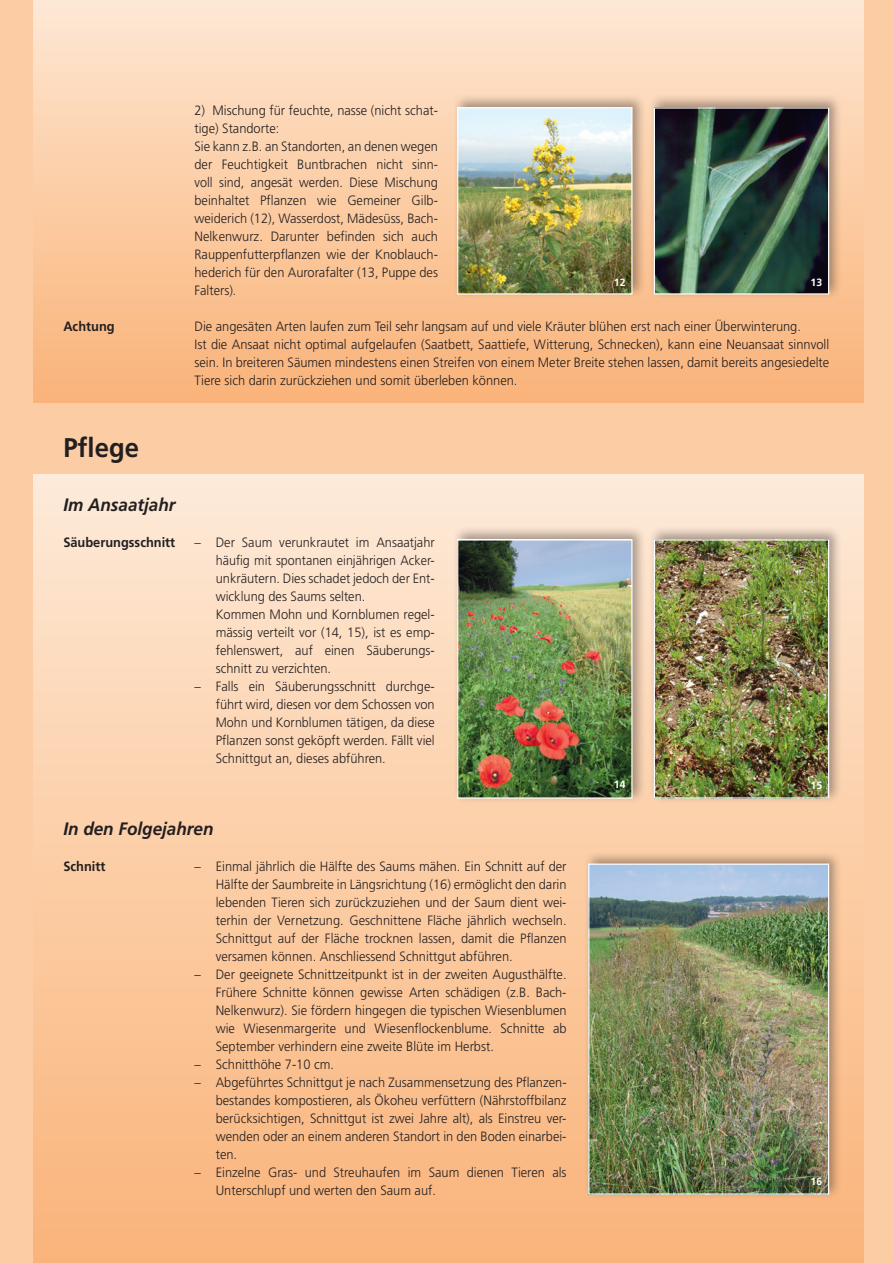
<style>
.page{position:relative;width:893px;height:1263px;background:#fccda5}
.page>*{position:absolute;margin:0;border:0;box-sizing:border-box;transform-origin:0 0}
.Untertitel_1{font:700 27px "Frutiger";color:#231f20;scale:.95 1}
.Grundschrift{font:italic 700 18px "Frutiger";color:#231f20;scale:.95 1}
.t1{font:300 13.5px/18px "Frutiger";color:#231f20;text-align:justify;scale:.95 1}
.Grundschrift-2{font:700 13.5px "Frutiger";color:#231f20;scale:.95 1}
.t2{font:700 10.5px "Frutiger";color:#fff}
</style>
<div class="page">
<div style="left:34px;top:0;width:829px;height:403px;background:linear-gradient(to bottom,#fee7d3,#fab277)"></div>
<div style="left:34px;top:475px;width:829px;height:788px;background:linear-gradient(to bottom,#fee9d6,#fab378)"></div>
<div style="left:452px;top:94px;width:194px;height:205px;background:#231f20;opacity:.4"></div>
<img style="left:459px;top:109px;width:171px;height:184px">
<div style="left:457px;top:107px;width:175px;height:188px;border:1px solid #fff"></div>
<div style="left:649px;top:94px;width:193px;height:205px;background:#231f20;opacity:.4"></div>
<img style="left:656px;top:109px;width:171px;height:184px">
<div style="left:654px;top:107px;width:175px;height:188px;border:1px solid #fff"></div>
<div style="left:452px;top:526px;width:194px;height:278px;background:#231f20;opacity:.4"></div>
<img style="left:459px;top:541px;width:171px;height:256px">
<div style="left:457px;top:539px;width:175px;height:260px;border:1px solid #fff"></div>
<div style="left:649px;top:526px;width:193px;height:278px;background:#231f20;opacity:.4"></div>
<img style="left:656px;top:541px;width:171px;height:256px">
<div style="left:654px;top:539px;width:175px;height:260px;border:1px solid #fff"></div>
<div style="left:583px;top:850px;width:260px;height:350px;background:#231f20;opacity:.4"></div>
<img style="left:590px;top:865px;width:237px;height:328px">
<div style="left:588px;top:863px;width:241px;height:332px;border:1px solid #fff"></div>
<p class="Grundschrift-2" style="left:63px;top:318px;width:55px">Achtung</p>
<p class="t1" style="left:194px;top:101px;width:258px">2) Mischung für feuchte, nasse (nicht schat&shy;tige) Standorte:</p>
<p class="t1" style="left:194px;top:137px;width:258px">Sie kann z.B. an Standorten, an denen wegen der Feuchtigkeit Buntbrachen nicht sinn&shy;voll sind, angesät werden. Diese Mischung beinhaltet Pflanzen wie Gemeiner Gilb&shy;weiderich (12), Wasserdost, Mädesüss, Bach-Nelkenwurz. Darunter befinden sich auch Rauppenfutterpflanzen wie der Knoblauch&shy;hederich für den Aurorafalter (13, Puppe des Falters).</p>
<p class="t1" style="left:194px;top:317px;width:640px">Die angesäten Arten laufen zum Teil sehr langsam auf und viele Kräuter blühen erst nach einer Überwinterung.</p>
<p class="t1" style="left:194px;top:335px;width:670px">Ist die Ansaat nicht optimal aufgelaufen (Saatbett, Saattiefe, Witterung, Schnecken), kann eine Neuansaat sinnvoll sein. In breiteren Säumen mindestens einen Streifen von einem Meter Breite stehen lassen, damit bereits angesiedelte Tiere sich darin zurückziehen und somit überleben können.</p>
<p class="t2" style="left:614px;top:276px;width:13px">12</p>
<p class="t2" style="left:811px;top:277px;width:13px">13</p>
<p class="Untertitel_1" style="left:63px;top:431px;width:81px">Pflege</p>
<p class="Grundschrift" style="left:63px;top:494px;width:120px">Im Ansaatjahr</p>
<p class="Grundschrift-2" style="left:63px;top:534px;width:119px">Säuberungsschnitt</p>
<p class="t1" style="left:216px;top:533px;width:232px;text-indent:-21px">– Der Saum verunkrautet im Ansaatjahr häufig mit spontanen einjährigen Acker&shy;unkräutern. Dies schadet jedoch der Ent&shy;wicklung des Saums selten.</p>
<p class="t1" style="left:216px;top:605px;width:232px">Kommen Mohn und Kornblumen regel&shy;mässig verteilt vor (14, 15), ist es emp-</p>
<p class="t1" style="left:216px;top:641px;width:231px">fehlenswert, auf einen Säuberungs&shy;schnitt zu verzichten.</p>
<p class="t1" style="left:216px;top:677px;width:232px;text-indent:-21px">– Falls ein Säuberungsschnitt durchge&shy;führt wird, diesen vor dem Schossen von Mohn und Kornblumen tätigen, da diese Pflanzen sonst geköpft werden. Fällt viel Schnittgut an, dieses abführen.</p>
<p class="t2" style="left:614px;top:779px;width:13px">14</p>
<p class="t2" style="left:811px;top:779px;width:13px">15</p>
<p class="Grundschrift" style="left:63px;top:818px;width:160px">In den Folgejahren</p>
<p class="Grundschrift-2" style="left:63px;top:858px;width:46px">Schnitt</p>
<p class="t1" style="left:216px;top:857px;width:371px;text-indent:-21px">– Einmal jährlich die Hälfte des Saums mähen. Ein Schnitt auf der Hälfte der Saumbreite in Längsrichtung (16) ermöglicht den darin lebenden Tieren sich zurückzuziehen und der Saum dient wei&shy;terhin der Vernetzung. Geschnittene Fläche jährlich wechseln.<br>Schnittgut auf der Fläche trocknen lassen, damit die Pflanzen versamen können. Anschliessend Schnittgut abführen.</p>
<p class="t1" style="left:216px;top:965px;width:371px;text-indent:-21px">– Der geeignete Schnittzeitpunkt ist in der zweiten Augusthälfte.<br>Frühere Schnitte können gewisse Arten schädigen (z.B. Bach-Nelkenwurz). Sie fördern hingegen die typischen Wiesenblumen wie Wiesenmargerite und Wiesenflockenblume. Schnitte ab September verhindern eine zweite Blüte im Herbst.</p>
<p class="t1" style="left:194px;top:1055px;width:148px">– Schnitthöhe 7-10 cm.</p>
<p class="t1" style="left:216px;top:1073px;width:371px;text-indent:-21px">– Abgeführtes Schnittgut je nach Zusammensetzung des Pflanzen&shy;bestandes kompostieren, als Ökoheu verfüttern (Nährstoffbilanz berücksichtigen, Schnittgut ist zwei Jahre alt), als Einstreu ver&shy;wenden oder an einem anderen Standort in den Boden einarbei&shy;ten.</p>
<p class="t1" style="left:216px;top:1163px;width:371px;text-indent:-21px">– Einzelne Gras- und Streuhaufen im Saum dienen Tieren als<br>Unterschlupf und werten den Saum auf.</p>
<p class="t2" style="left:811px;top:1175px;width:13px">16</p>
</div>
